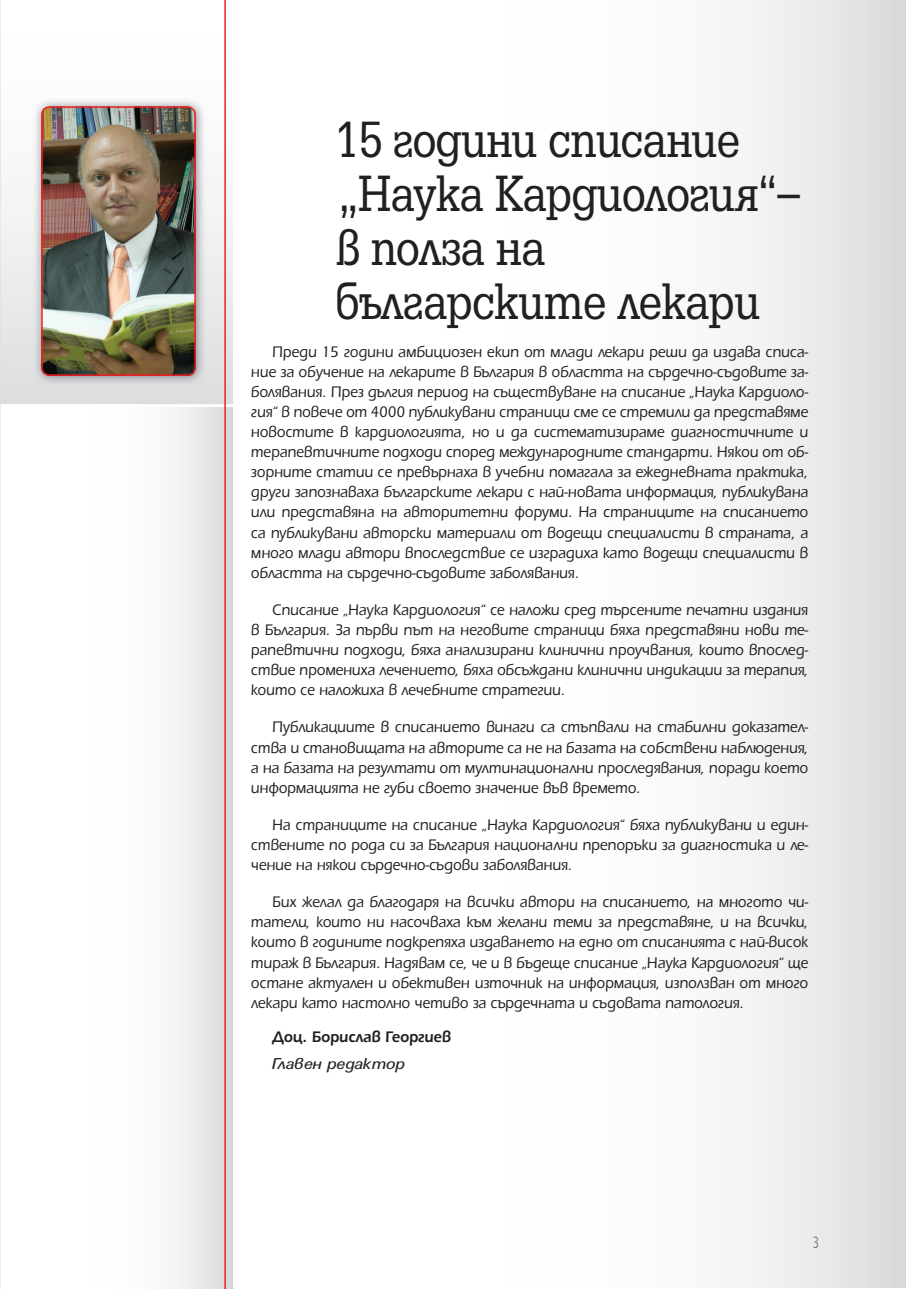
<style>
.page{position:relative;width:906px;height:1289px;background:#fff}
.page>*{position:absolute;margin:0;border:0;box-sizing:border-box;transform-origin:0 0}
.t1{font:54px/54px "Egyptian Bg";color:#231f20;scale:.83 1}
.t2{font:300 condensed 18px "HS Grotesk Bg";color:#6c6d70;scale:.9 1}
.t3{font:16.5px/20.1px "Erika Bg";color:#231f20;text-align:justify;scale:.92 1}
.t4{font:600 16.5px "Erika Bg";color:#231f20;scale:.92 1}
.t5{font:italic 16.5px "Universum Bg";letter-spacing:-.01em;color:#231f20;scale:1.05 1}
</style>
<div class="page">
<svg style="left:0;top:0;width:233px;height:404px"></svg>
<svg style="left:0;top:407px;width:233px;height:881px"></svg>
<div style="left:234px;top:0;width:672px;height:1287px;background:linear-gradient(to right,#fff,#e9e9eb)"></div>
<hr style="left:224px;top:0;width:2px;height:1288px;background:#ee1d23">
<img style="left:33px;top:98px;width:173px;height:288px">
<img style="left:41px;top:106px;width:155px;height:270px;border-radius:9px">
<div style="left:41px;top:106px;width:155px;height:270px;border:2px solid #ee1d23;border-radius:8px"></div>
<h1 class="t1" style="left:336px;top:117px;width:560px">15 години списание „Наука Кардиология“– в полза на българските лекари</h1>
<p class="t3" style="left:251px;top:343px;width:607px;text-indent:21px">Преди 15 години амбициозен екип от млади лекари реши да издава списа&shy;ние за обучение на лекарите в България в областта на сърдечно-съдовите за&shy;болявания. През дългия период на съществуване на списание „Наука Кардиоло&shy;гия“ в повече от 4000 публикувани страници сме се стремили да представяме новостите в кардиологията, но и да систематизираме диагностичните и терапевтичните подходи според международните стандарти. Някои от об&shy;зорните статии се превърнаха в учебни помагала за ежедневната практика, други запознаваха българските лекари с най-новата информация, публикувана или представяна на авторитетни форуми. На страниците на списанието са публикувани авторски материали от водещи специалисти в страната, а много млади автори впоследствие се изградиха като водещи специалисти в областта на сърдечно-съдовите заболявания.</p>
<p class="t3" style="left:251px;top:601px;width:607px;text-indent:21px">Списание „Наука Кардиология“ се наложи сред търсените печатни издания в България. За първи път на неговите страници бяха представяни нови те&shy;рапевтични подходи, бяха анализирани клинични проучвания, които впослед&shy;ствие промениха лечението, бяха обсъждани клинични индикации за терапия, които се наложиха в лечебните стратегии.</p>
<p class="t3" style="left:251px;top:718px;width:607px;text-indent:21px">Публикациите в списанието винаги са стъпвали на стабилни доказател&shy;ства и становищата на авторите са не на базата на собствени наблюдения, а на базата на резултати от мултинационални проследявания, поради което информацията не губи своето значение във времето.</p>
<p class="t3" style="left:251px;top:816px;width:607px;text-indent:21px">На с траниците на списание „Наука Кардиология“ бяха публикувани и един&shy;ствените по рода си за България национални препоръки за диагностика и ле&shy;чение на някои сърдечно-съдови заболявания.</p>
<p class="t3" style="left:251px;top:893px;width:607px;text-indent:21px">Бих желал да благодаря на всички автори на списанието, на многото чи&shy;татели, които ни насочваха към желани теми за представяне, и на всички, които в годините подкрепяха издаването на едно от списанията с най-висок тираж в България. Надявам се, че и в бъдеще списание „Наука Кардиология“ ще остане актуален и обективен източник на информация, използван от много лекари като настолно четиво за сърдечната и съдовата патология.</p>
<p class="t4" style="left:272px;top:1031px;width:196px">Доц. Борислав Георгиев</p>
<p class="t5" style="left:272px;top:1057px;width:128px">Главен редактор</p>
<p class="t2" style="left:813px;top:1235px;width:7px">3</p>
</div>
